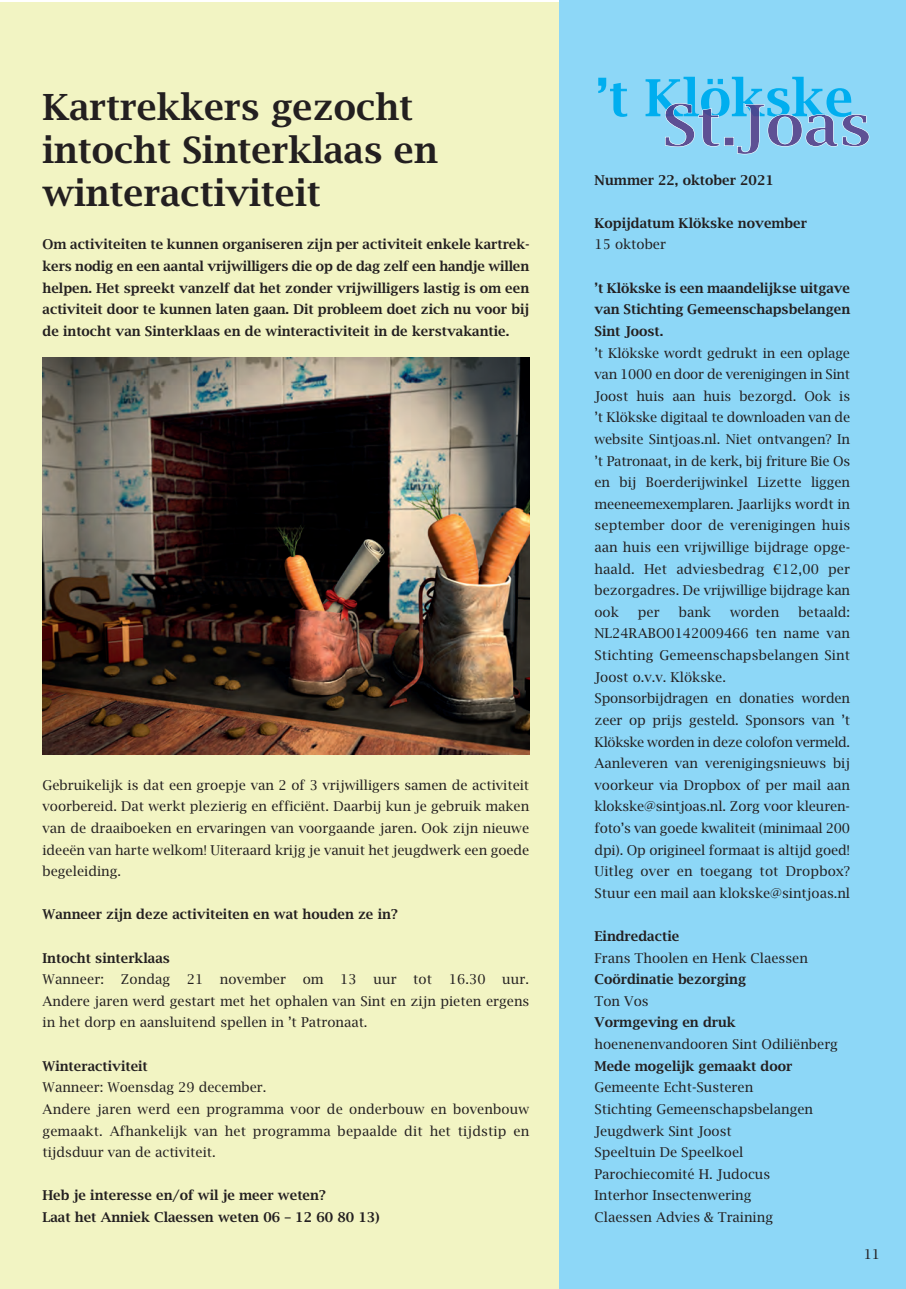
<style>
.page{position:relative;width:906px;height:1289px;background:#fff}
.page>*{position:absolute;margin:0;border:0;box-sizing:border-box;transform-origin:0 0}
.t1{font:600 51.15px "Lucida Bright";color:#00aeef}
.t2{font:600 51px "Lucida Bright";color:#00aeef}
.t3{font:600 36px/43.2px "Lucida Bright";color:#231f20}
.t4{font:13.5px/21.6px "Lucida Bright";color:#231f20;text-align:justify}
.t5{font:600 13.5px/21.6px "Lucida Bright";color:#231f20;text-align:justify}
</style>
<div class="page">
<div style="left:0;top:2px;width:560px;height:1286px;background:#f2f4c3"></div>
<div style="left:559px;top:0;width:347px;height:1288px;background:#8dd7f7"></div>
<svg style="left:665px;top:103px;width:204px;height:51px"></svg>
<img style="left:43px;top:358px;width:487px;height:396px">
<h3 class="t3" style="left:43px;top:86px;width:396px">Kartrekkers gezocht intocht Sinterklaas en winteractiviteit</h3>
<p class="t5" style="left:43px;top:234px;width:488px">Om activiteiten te kunnen organiseren zijn per activiteit enkele kartrek&shy;kers nodig en een aantal vrijwilligers die op de dag zelf een handje willen helpen. Het spreekt vanzelf dat het zonder vrijwilligers lastig is om een activiteit door te kunnen laten gaan. Dit probleem doet zich nu voor bij de intocht van Sinterklaas en de winteractiviteit in de kerstvakantie.</p>
<p class="t4" style="left:43px;top:774px;width:488px">Gebruikelijk is dat een groepje van 2 of 3 vrijwilligers samen de activiteit voorbereid. Dat werkt plezierig en efficiënt. Daarbij kun je gebruik maken van de draaiboeken en ervaringen van voorgaande jaren. Ook zijn nieuwe ideeën van harte welkom! Uiteraard krijg je vanuit het jeugdwerk een goede begeleiding.</p>
<p class="t5" style="left:43px;top:903px;width:357px">Wanneer zijn deze activiteiten en wat houden ze in?</p>
<p class="t5" style="left:43px;top:947px;width:129px">Intocht sinterklaas</p>
<p class="t4" style="left:43px;top:968px;width:488px">Wanneer: Zondag 21 november om 13 uur tot 16.30 uur.<br>Andere jaren werd gestart met het ophalen van Sint en zijn pieten ergens in het dorp en aansluitend spellen in ’t Patronaat.</p>
<p class="t5" style="left:43px;top:1055px;width:107px">Winteractiviteit</p>
<p class="t4" style="left:42px;top:1076px;width:488px;text-align:left">Wanneer: Woensdag 29 december.<br>Andere jaren werd een programma voor de onderbouw en bovenbouw gemaakt. Afhankelijk van het programma bepaalde dit het tijdstip en tijdsduur van de activiteit.</p>
<p class="t5" style="left:42px;top:1184px;width:339px">Heb je interesse en/of wil je meer weten?<br>Laat het Anniek Claessen weten 06 – 12 60 80 13)</p>
<h1 class="t1" style="left:608px;top:69px;width:247px">t Klökske</h1>
<h2 class="t2" style="left:595px;top:38px;width:15px">,</h2>
<p class="t5" style="left:594px;top:169px;width:181px">Nummer 22, oktober 2021</p>
<p class="t5" style="left:594px;top:212px;width:214px">Kopijdatum Klökske november</p>
<p class="t4" style="left:594px;top:234px;width:73px">15 oktober</p>
<p class="t5" style="left:594px;top:277px;width:257px">’t Klökske is een maandelijkse uitgave van Stichting Gemeenschapsbelangen Sint Joost.</p>
<p class="t4" style="left:594px;top:342px;width:257px">’t Klökske wordt gedrukt in een oplage van 1000 en door de verenigingen in Sint Joost huis aan huis bezorgd. Ook is ’t Klökske digitaal te downloaden van de website Sintjoas.nl. Niet ontvangen? In ’t Patronaat, in de kerk, bij friture Bie Os en bij Boerderijwinkel Lizette liggen meeneemexemplaren. Jaarlijks wordt in september door de verenigingen huis aan huis een vrijwillige bijdrage opge&shy;haald. Het adviesbedrag €12,00 per bezorgadres. De vrijwillige bijdrage kan ook</p>
<p class="t4" style="left:594px;top:601px;width:257px;text-align:left;text-indent:204px">betaald:<br>NL24RABO0142009466 ten name van Stichting Gemeenschapsbelangen Sint Joost o.v.v. Klökske.<br>Sponsorbijdragen en donaties worden zeer op prijs gesteld. Sponsors van ’t Klökske worden in deze colofon vermeld.<br>Aanleveren van verenigingsnieuws bij voorkeur via Dropbox of per mail aan klokske@sintjoas.nl. Zorg voor kleuren&shy;foto’s van goede kwaliteit (minimaal 200 dpi). Op origineel formaat is altijd goed!<br>Uitleg over en toegang tot Dropbox?<br>Stuur een mail aan klokske@sintjoas.nl</p>
<p class="t5" style="left:594px;top:925px;width:86px">Eindredactie</p>
<p class="t4" style="left:594px;top:947px;width:215px">Frans Thoolen en Henk Claessen</p>
<p class="t5" style="left:594px;top:968px;width:153px">Coördinatie bezorging</p>
<p class="t4" style="left:594px;top:990px;width:56px">Ton Vos</p>
<p class="t5" style="left:594px;top:1011px;width:143px">Vormgeving en druk</p>
<p class="t4" style="left:594px;top:1033px;width:245px">hoenenenvandooren Sint Odiliënberg</p>
<p class="t5" style="left:594px;top:1055px;width:199px">Mede mogelijk gemaakt door</p>
<p class="t4" style="left:594px;top:1076px;width:220px;text-align:left">Gemeente Echt-Susteren<br>Stichting Gemeenschapsbelangen<br>Jeugdwerk Sint Joost<br>Speeltuin De Speelkoel<br>Parochiecomité H. Judocus<br>Interhor Insectenwering<br>Claessen Advies &amp; Training</p>
<p class="t4" style="left:638px;top:601px;width:23px">per</p>
<p class="t4" style="left:679px;top:601px;width:34px">bank</p>
<p class="t4" style="left:730px;top:601px;width:51px">worden</p>
<p class="t4" style="left:863px;top:1243px;width:18px">11</p>
</div>
